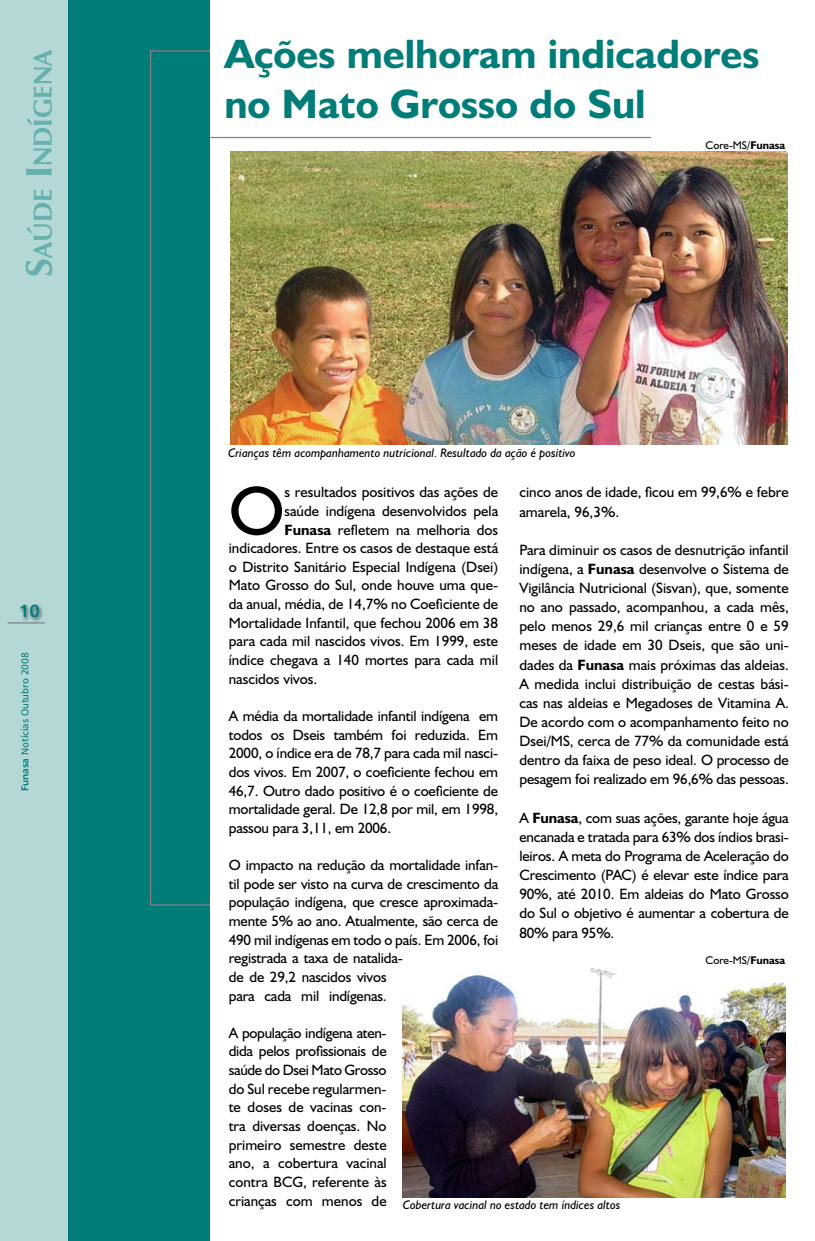
<style>
.page{position:relative;width:815px;height:1241px;background:#fff}
.page>*{position:absolute;margin:0;border:0;box-sizing:border-box;transform-origin:0 0}
.t1{font:69.5px "Humanist 521 BT";color:#000}
.t2{font:700 41.25px/49.5px "Humanist 521 BT";color:#007d78}
.t3{font:700 26.25px "Zapf Humanist 601 BT";color:#66b1ae}
.t4{font:17.5px "Humanist 777 BT Bold B";color:#007d78}
.t5{font:15px/18.6px "Humanist 521 BT";color:#000;text-align:justify}
.t6{font:italic 12.5px "Humanist 521 BT";color:#000}
.t7{font:11.25px "Humanist 521 BT";color:#000}
.t8{font:10px "Humanist 777 BT Roman B";color:#007d78}
.s1{font-size:37.5px}
.s2{font-weight:700}
.s3{font-family:"Humanist 777 BT Bold B"}
</style>
<div class="page">
<div style="left:0;top:0;width:68px;height:1240px;background:#b3d8d6"></div>
<div style="left:68px;top:0;width:142px;height:1240px;background:#007d78"></div>
<div style="left:150px;top:50px;width:61px;height:855px;border:1px solid #808285"></div>
<hr style="left:210px;top:137px;width:441px;height:1px;background:#808285">
<img style="left:403px;top:968px;width:383px;height:228px">
<img style="left:230px;top:152px;width:557px;height:292px">
<div style="left:18px;top:602px;width:26px;height:20px;background:#000;opacity:.6"></div>
<hr style="left:8px;top:622px;width:37px;height:1px;background:#808285">
<h3 class="t3" style="left:27px;top:277px;width:229px;rotate:-90deg"><span class="s1">S</span>aúde <span class="s1">I</span> ndígena</h3>
<h2 class="t2" style="left:224px;top:28px;width:537px">Ações melhoram indicadores no Mato Grosso do Sul</h2>
<p class="t7" style="left:706px;top:138px;width:81px">Core-MS/<span class="s2">Funasa</span></p>
<p class="t4" style="left:19px;top:600px;width:22px">10</p>
<p class="t8" style="left:19px;top:791px;width:140px;rotate:-90deg"><span class="s3">Funasa</span> Notícias Outubro 2008</p>
<p class="t6" style="left:228px;top:445px;width:349px">Crianças têm acompanhamento nutricional. Resultado da ação é positivo</p>
<h1 class="t1" style="left:229px;top:468px;width:57px">O</h1>
<p class="t5" style="left:284px;top:482px;width:215px">s resultados positivos das ações de</p>
<p class="t5" style="left:519px;top:482px;width:271px;line-height:19.1px">cinco anos de idade, ficou em 99,6% e febre amarela, 96,3%.</p>
<p class="t5" style="left:519px;top:539px;width:271px;line-height:19.1px">Para diminuir os casos de desnutrição infantil indígena, a <span class="s2">Funasa</span> desenvolve o Sistema de Vigilância Nutricional (Sisvan), que, somente no ano passado, acompanhou, a cada mês, pelo menos 29,6 mil crianças entre 0 e 59 meses de idade em 30 Dseis, que são uni&shy;dades da <span class="s2">Funasa</span> mais próximas das aldeias.<br>A medida inclui distribuição de cestas bási&shy;cas nas aldeias e Megadoses de Vitamina A.<br>De acordo com o acompanhamento feito no Dsei/MS, cerca de 77% da comunidade está dentro da faixa de peso ideal. O processo de pesagem foi realizado em 96,6% das pessoas.</p>
<p class="t5" style="left:519px;top:807px;width:271px;line-height:19.1px">A <span class="s2">Funasa</span>, com suas ações, garante hoje água encanada e tratada para 63% dos índios brasi&shy;leiros. A meta do Programa de Aceleração do Crescimento (PAC) é elevar este índice para 90%, até 2010. Em aldeias do Mato Grosso do Sul o objetivo é aumentar a cobertura de 80% para 95%.</p>
<p class="t7" style="left:706px;top:953px;width:81px">Core-MS/<span class="s2">Funasa</span></p>
<p class="t5" style="left:284px;top:501px;width:215px">saúde indígena desenvolvidos pela</p>
<p class="t5" style="left:284px;top:519px;width:215px"><span class="s2">Funasa</span> refletem na melhoria dos</p>
<p class="t5" style="left:229px;top:538px;width:271px">indicadores. Entre os casos de destaque está</p>
<p class="t5" style="left:229px;top:557px;width:271px">o Distrito Sanitário Especial Indígena (Dsei)</p>
<p class="t5" style="left:229px;top:575px;width:271px">Mato Grosso do Sul, onde houve uma que-</p>
<p class="t5" style="left:229px;top:594px;width:271px">da anual, média, de 14,7% no Coeficiente de</p>
<p class="t5" style="left:229px;top:613px;width:271px">Mortalidade Infantil, que fechou 2006 em 38</p>
<p class="t5" style="left:229px;top:631px;width:271px">para cada mil nascidos vivos. Em 1999, este</p>
<p class="t5" style="left:229px;top:650px;width:271px">índice chegava a 140 mortes para cada mil</p>
<p class="t5" style="left:229px;top:668px;width:90px">nascidos vivos.</p>
<p class="t5" style="left:229px;top:706px;width:271px">A média da mortalidade infantil indígena em todos os Dseis também foi reduzida. Em 2000, o índice era de 78,7 para cada mil nasci&shy;dos vivos. Em 2007, o coeficiente fechou em 46,7. Outro dado positivo é o coeficiente de mortalidade geral. De 12,8 por mil, em 1998, passou para 3,11, em 2006.</p>
<p class="t5" style="left:229px;top:855px;width:271px;text-align:left">O impacto na redução da mortalidade infan&shy;til pode ser visto na curva de crescimento da população indígena, que cresce aproximada&shy;mente 5% ao ano. Atualmente, são cerca de 490 mil indígenas em todo o país. Em 2006, foi registrada a taxa de natalida-<br>de de 29,2 nascidos vivos<br>para cada mil indígenas.</p>
<p class="t5" style="left:229px;top:1022px;width:159px">A população indígena aten&shy;dida pelos profissionais de saúde do Dsei Mato Grosso do Sul recebe regularmen&shy;te doses de vacinas con&shy;tra diversas doenças. No primeiro semestre deste ano, a cobertura vacinal contra BCG, referente às crianças com menos de</p>
<p class="t6" style="left:403px;top:1196px;width:219px">Cobertura vacinal no estado tem índices altos</p>
</div>
